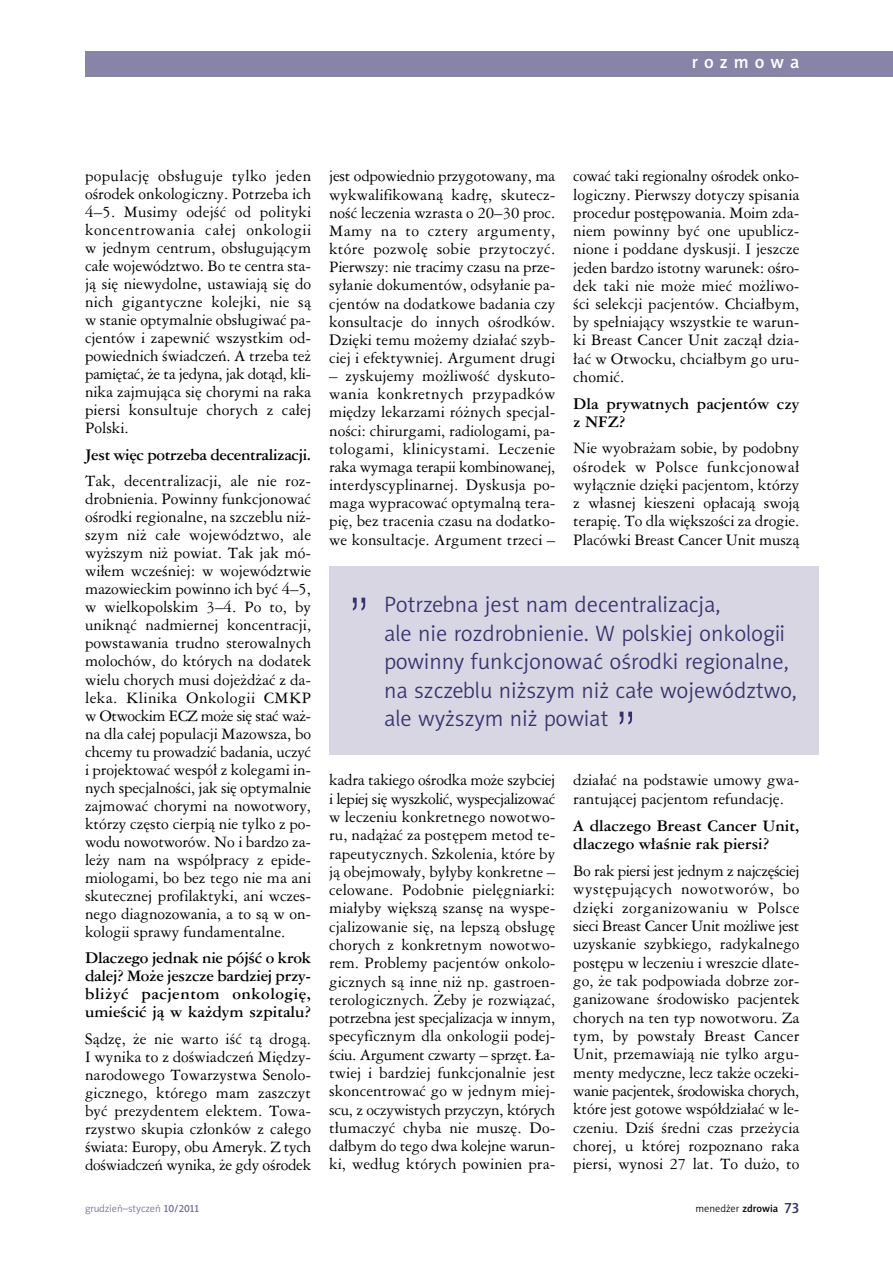
<style>
.page{position:relative;width:893px;height:1263px;background:#fff}
.page>*{position:absolute;margin:0;border:0;box-sizing:border-box;transform-origin:0 0}
.t1{font:52.5px "Swis 721 Lt PL";color:#36326d}
.t2{font:22.5px/28.5px "Naomi Sans EFNPS Light";color:#36326d}
.t3{font:18px "Naomi Sans EFNPS Medium";letter-spacing:.335em;color:#fff}
.t4{font:15px/18px "Ameri Garmnd PL";color:#000;text-align:justify}
.t5{font:700 15px/18px "Ameri Garmnd PL";color:#000}
.t6{font:700 15px "Ameri Garmnd PL";letter-spacing:-.025em;color:#000}
.t7{font:10.5px "Naomi Sans EFNPS Light";color:#727099}
.t8{font:10.5px "Naomi Sans EFNPS Light";color:#000}
.s1{font-family:"Naomi Sans EFNPS Medium"}
.s2{font-family:"Naomi Sans EFNPS Medium";font-size:15px;color:#36326d}
</style>
<div class="page">
<div style="left:85px;top:51px;width:808px;height:26px;background:#8784a8"></div>
<div style="left:329px;top:566px;width:489px;height:188px;background:#d7d6e2"></div>
<p class="t3" style="left:692px;top:55px;width:109px">rozmowa</p>
<p class="t4" style="left:85px;top:167px;width:228px">populację obsługuje tylko jeden ośrodek onkologiczny. Potrzeba ich 4–5. Musimy odejść od polityki koncentrowania całej onkologii w jednym centrum, obsługującym całe województwo. Bo te centra sta&shy;ją się niewydolne, ustawiają się do nich gigantyczne kolejki, nie są w stanie optymalnie obsługiwać pa&shy;cjentów i zapewnić wszystkim od&shy;powiednich świadczeń. A trzeba też pamiętać, że ta jedyna, jak dotąd, kli&shy;nika zajmująca się chorymi na raka piersi konsultuje chorych z całej Polski.</p>
<p class="t6" style="left:85px;top:446px;width:228px">Jest więc potrzeba decentralizacji.</p>
<p class="t4" style="left:85px;top:472px;width:228px">Tak, decentralizacji, ale nie roz&shy;drobnienia. Powinny funkcjonować ośrodki regionalne, na szczeblu niż&shy;szym niż całe województwo, ale wyższym niż powiat. Tak jak mó&shy;wiłem wcześniej: w województwie mazowieckim powinno ich być 4–5, w wielkopolskim 3–4. Po to, by uniknąć nadmiernej koncentracji, powstawania trudno sterowalnych molochów, do których na dodatek wielu chorych musi dojeżdżać z da&shy;leka. Klinika Onkologii CMKP w Otwockim ECZ może się stać waż&shy;na dla całej populacji Mazowsza, bo chcemy tu prowadzić badania, uczyć i projektować wespół z kolegami in&shy;nych specjalności, jak się optymalnie zajmować chorymi na nowotwory, którzy często cierpią nie tylko z po&shy;wodu nowotworów. No i bardzo za&shy;leży nam na współpracy z epide&shy;miologami, bo bez tego nie ma ani skutecznej profilaktyki, ani wczes&shy;nego diagnozowania, a to są w on&shy;kologii sprawy fundamentalne.</p>
<p class="t5" style="left:85px;top:949px;width:228px;text-align:justify">Dlaczego jednak nie pójść o krok dalej? Może jeszcze bardziej przy&shy;bliżyć pacjentom onkologię, umieścić ją w każdym szpitalu?</p>
<p class="t4" style="left:85px;top:1029px;width:228px">Sądzę, że nie warto iść tą drogą.<br>I wynika to z doświadczeń Między&shy;narodowego Towarzystwa Senolo&shy;gicznego, którego mam zaszczyt być prezydentem elektem. Towa&shy;rzystwo skupia członków z całego świata: Europy, obu Ameryk. Z tych doświadczeń wynika, że gdy ośrodek</p>
<p class="t4" style="left:329px;top:167px;width:228px">jest odpowiednio przygotowany, ma wykwalifikowaną kadrę, skutecz&shy;ność leczenia wzrasta o 20–30 proc.<br>Mamy na to cztery argumenty, które pozwolę sobie przytoczyć.<br>Pierwszy: nie tracimy czasu na prze&shy;syłanie dokumentów, odsyłanie pa&shy;cjentów na dodatkowe badania czy konsultacje do innych ośrodków.<br>Dzięki temu możemy działać szyb&shy;ciej i efektywniej. Argument drugi</p>
<p class="t4" style="left:329px;top:367px;width:228px">– zyskujemy możliwość dyskuto&shy;wania konkretnych przypadków między lekarzami różnych specjal&shy;ności: chirurgami, radiologami, pa&shy;tologami, klinicystami. Leczenie raka wymaga terapii kombinowanej, interdyscyplinarnej. Dyskusja po&shy;maga wypracować optymalną tera&shy;pię, bez tracenia czasu na dodatko&shy;we konsultacje. Argument trzeci –</p>
<p class="t4" style="left:573px;top:167px;width:228px">cować taki regionalny ośrodek onko&shy;logiczny. Pierwszy dotyczy spisania procedur postępowania. Moim zda&shy;niem powinny być one upublicz&shy;nione i poddane dyskusji. I jeszcze jeden bardzo istotny warunek: ośro&shy;dek taki nie może mieć możliwo&shy;ści selekcji pacjentów. Chciałbym, by spełniający wszystkie te warun&shy;ki Breast Cancer Unit zaczął dzia&shy;łać w Otwocku, chciałbym go uru&shy;chomić.</p>
<p class="t5" style="left:573px;top:394px;width:228px">Dla prywatnych pacjentów czy z NFZ?</p>
<p class="t4" style="left:573px;top:439px;width:228px">Nie wyobrażam sobie, by podobny ośrodek w Polsce funkcjonował wyłącznie dzięki pacjentom, którzy z własnej kieszeni opłacają swoją terapię. To dla większości za drogie.<br>Placówki Breast Cancer Unit muszą</p>
<h1 class="t1" style="left:348px;top:589px;width:24px">”</h1>
<h2 class="t2" style="left:384px;top:592px;width:414px">Potrzebna jest nam decentralizacja,<br>ale nie rozdrobnienie. W polskiej onkologii powinny funkcjonować ośrodki regionalne, na szczeblu niższym niż całe województwo, ale wyższym niż powiat</h2>
<h1 class="t1" style="left:615px;top:703px;width:24px">”</h1>
<p class="t4" style="left:329px;top:771px;width:228px">kadra takiego ośrodka może szybciej i lepiej się wyszkolić, wyspecjalizować w leczeniu konkretnego nowotwo&shy;ru, nadążać za postępem metod te&shy;rapeutycznych. Szkolenia, które by ją obejmowały, byłyby konkretne – celowane. Podobnie pielęgniarki: miałyby większą szansę na wyspe&shy;cjalizowanie się, na lepszą obsługę chorych z konkretnym nowotwo&shy;rem. Problemy pacjentów onkolo&shy;gicznych są inne niż np. gastroen&shy;terologicznych. Żeby je rozwiązać, potrzebna jest specjalizacja w innym, specyficznym dla onkologii podej&shy;ściu. Argument czwarty – sprzęt. Ła&shy;twiej i bardziej funkcjonalnie jest skoncentrować go w jednym miej&shy;scu, z oczywistych przyczyn, których tłumaczyć chyba nie muszę. Do&shy;dałbym do tego dwa kolejne warun&shy;ki, według których powinien pra-</p>
<p class="t4" style="left:573px;top:771px;width:228px">działać na podstawie umowy gwa&shy;rantującej pacjentom refundację.</p>
<p class="t5" style="left:573px;top:816px;width:228px">A dlaczego Breast Cancer Unit, dlaczego właśnie rak piersi?</p>
<p class="t4" style="left:573px;top:861px;width:228px">Bo rak piersi jest jednym z najczęściej występujących nowotworów, bo dzięki zorganizowaniu w Polsce sieci Breast Cancer Unit możliwe jest uzyskanie szybkiego, radykalnego postępu w leczeniu i wreszcie dlate&shy;go, że tak podpowiada dobrze zor&shy;ganizowane środowisko pacjentek chorych na ten typ nowotworu. Za tym, by powstały Breast Cancer Unit, przemawiają nie tylko argu&shy;menty medyczne, lecz także oczeki&shy;wanie pacjentek, środowiska chorych, które jest gotowe współdziałać w le&shy;czeniu. Dziś średni czas przeżycia chorej, u której rozpoznano raka piersi, wynosi 27 lat. To dużo, to</p>
<p class="t7" style="left:85px;top:1204px;width:115px">grudzień–styczeń <span class="s1">10/2011</span></p>
<p class="t8" style="left:695px;top:1204px;width:106px">menedżer <span class="s1">zdrowia</span> <span class="s2">73</span></p>
</div>
